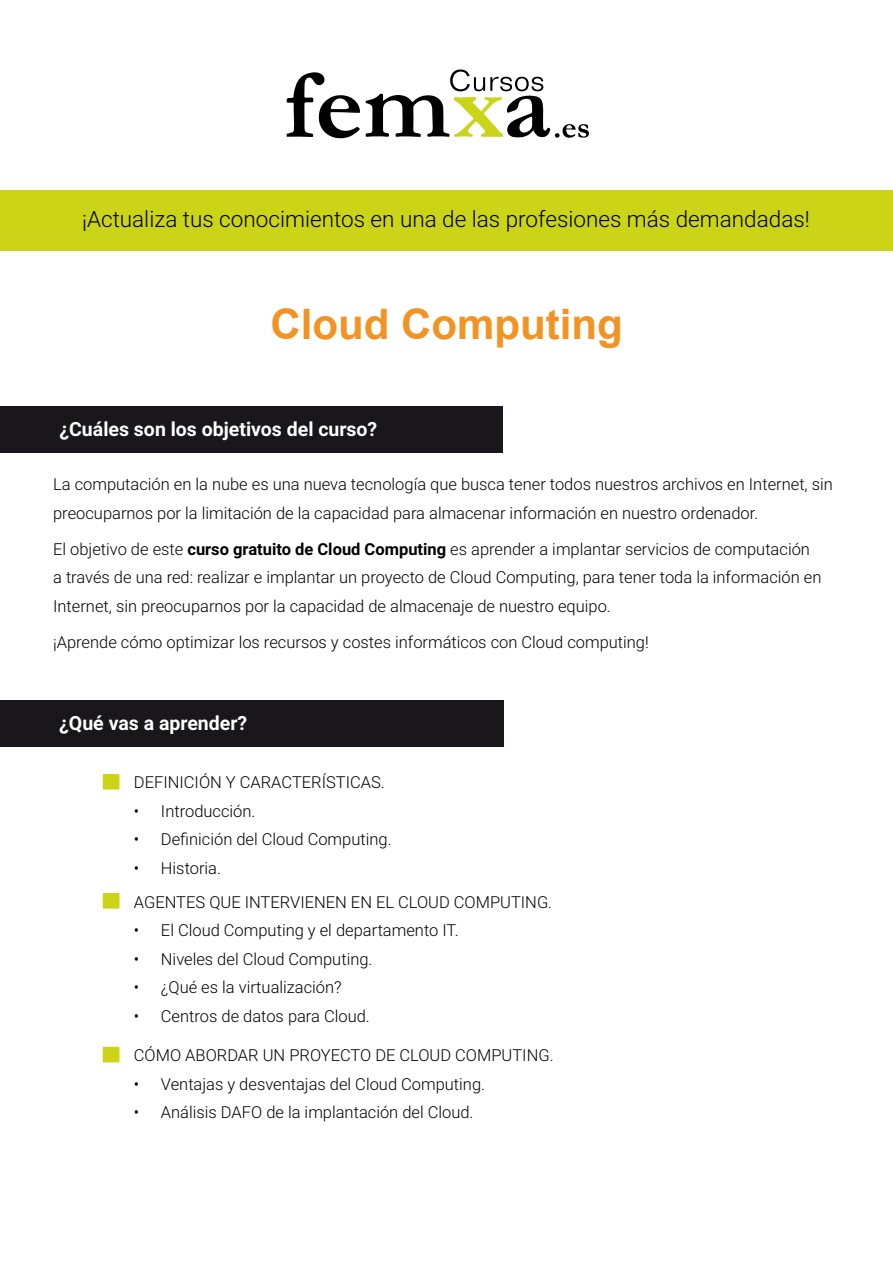
<style>
.page{position:relative;width:893px;height:1263px;background:#fff}
.page>*{position:absolute;margin:0;border:0;box-sizing:border-box;transform-origin:0 0}
.t1{font:700 42px "Arial";color:#f29323}
.t2{font:300 22.5px "Roboto";color:#000}
.t3{font:700 19.5px "Roboto";color:#fff}
.t4{font:300 16.5px/28.5px "Roboto";color:#000}
.s1{font-weight:700}
</style>
<div class="page">
<div style="left:0;top:191px;width:893px;height:60px;background:#cbd416"></div>
<div style="left:0;top:406px;width:503px;height:47px;background:#1a171c"></div>
<div style="left:0;top:701px;width:504px;height:46px;background:#1a171c"></div>
<svg style="left:287px;top:69px;width:302px;height:69px"></svg>
<svg style="left:103px;top:774px;width:16px;height:15px"></svg>
<svg style="left:103px;top:893px;width:16px;height:16px"></svg>
<svg style="left:103px;top:1047px;width:16px;height:15px"></svg>
<h2 class="t2" style="left:82px;top:203px;width:729px">¡Actualiza tus conocimientos en una de las profesiones más demandadas!</h2>
<h1 class="t1" style="left:270px;top:295px;width:354px">Cloud Computing</h1>
<p class="t3" style="left:60px;top:415px;width:319px">¿Cuáles son los objetivos del curso?</p>
<p class="t4" style="left:53px;top:469px;width:781px">La computación en la nube es una nueva tecnología que busca tener todos nuestros archivos en Internet, sin preocuparnos por la limitación de la capacidad para almacenar información en nuestro ordenador.</p>
<p class="t4" style="left:53px;top:534px;width:770px">El objetivo de este <span class="s1">curso gratuito de Cloud Computing</span> es aprender a implantar servicios de computación a través de una red: realizar e implantar un proyecto de Cloud Computing, para tener toda la información en<br>Internet, sin preocuparnos por la capacidad de almacenaje de nuestro equipo.</p>
<p class="t4" style="left:53px;top:627px;width:597px">¡Aprende cómo optimizar los recursos y costes informáticos con Cloud computing!</p>
<p class="t3" style="left:59px;top:709px;width:190px">¿Qué vas a aprender?</p>
<p class="t4" style="left:134px;top:768px;width:252px">DEFINICIÓN Y CARACTERÍSTICAS.</p>
<p class="t4" style="left:134px;top:796px;width:123px">• Introducción.</p>
<p class="t4" style="left:134px;top:825px;width:259px">• Definición del Cloud Computing.</p>
<p class="t4" style="left:134px;top:851px;width:420px;line-height:33.6px">• Historia.<br>AGENTES QUE INTERVIENEN EN EL CLOUD COMPUTING.</p>
<p class="t4" style="left:134px;top:915px;width:326px">• El Cloud Computing y el departamento IT.</p>
<p class="t4" style="left:134px;top:944px;width:240px">• Niveles del Cloud Computing.</p>
<p class="t4" style="left:134px;top:972px;width:209px">• ¿Qué es la virtualización?</p>
<p class="t4" style="left:134px;top:1001px;width:237px">• Centros de datos para Cloud.</p>
<p class="t4" style="left:134px;top:1040px;width:421px">CÓMO ABORDAR UN PROYECTO DE CLOUD COMPUTING.</p>
<p class="t4" style="left:134px;top:1069px;width:353px">• Ventajas y desventajas del Cloud Computing.</p>
<p class="t4" style="left:134px;top:1097px;width:341px">• Análisis DAFO de la implantación del Cloud.</p>
</div>
